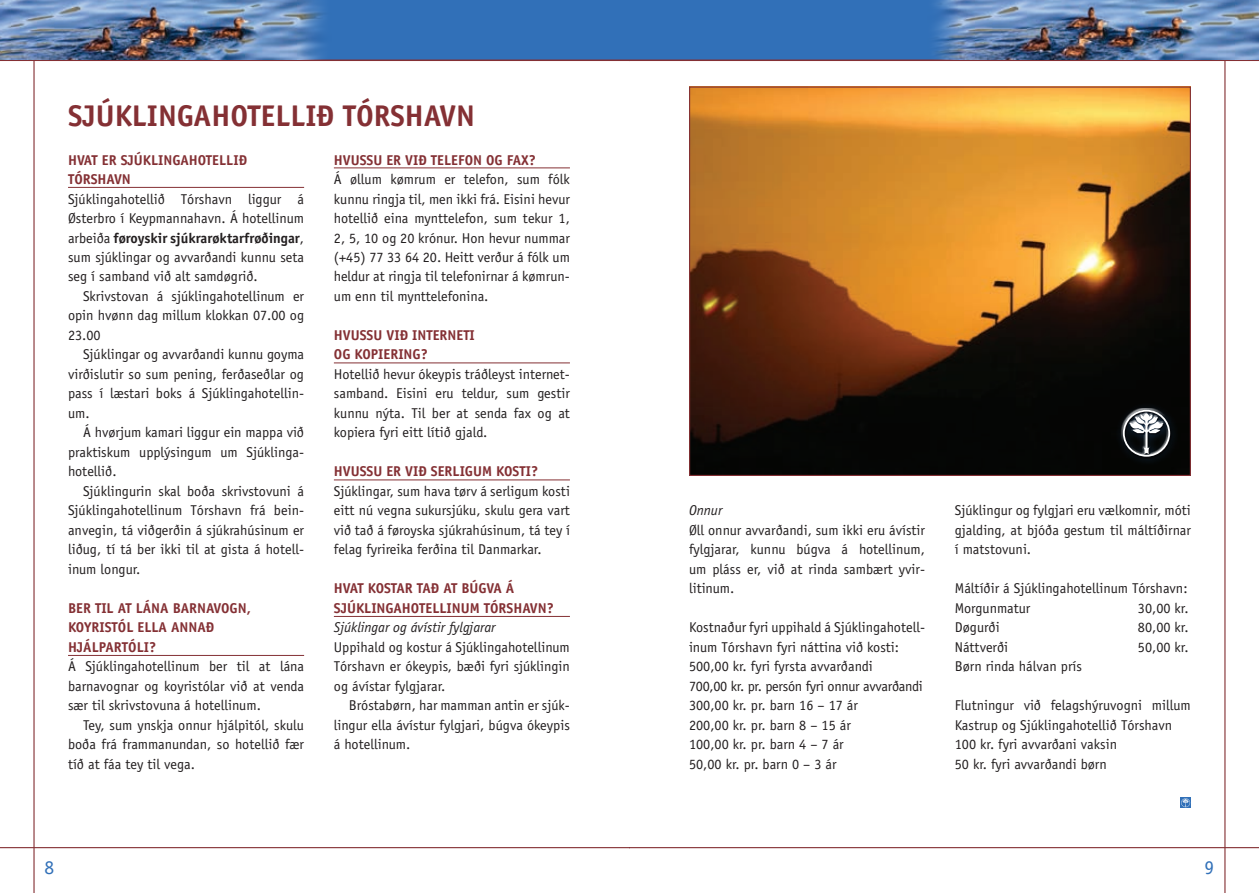
<style>
.page{position:relative;width:1259px;height:893px;background:#fff}
.page>*{position:absolute;margin:0;border:0;box-sizing:border-box;transform-origin:0 0}
.t1{font:700 30px "Officina Sans";color:#843034}
.t2{font:19.5px "Officina Sans";color:#3170b8}
.t3{font:14.25px/19.5px "Officina Sans";color:#231f20;text-align:justify}
.t4{font:700 14.25px/19.5px "Officina Sans";color:#843034}
.t5{font:italic 14.25px "Officina Sans";color:#231f20}
.s1{font-weight:700}
</style>
<div class="page">
<hr style="left:33px;top:0;width:2px;height:893px;background:#843034">
<hr style="left:0;top:847px;width:629px;height:1px;background:#843034">
<hr style="left:1224px;top:0;width:1px;height:893px;background:#843034">
<svg style="left:0;top:0;width:1259px;height:62px;background:#4976af"></svg>
<img style="left:925px;top:0;width:334px;height:60px">
<hr style="left:629px;top:847px;width:630px;height:1px;background:#843034">
<hr style="left:68px;top:187px;width:236px;height:1px;background:#843034">
<hr style="left:68px;top:655px;width:236px;height:1px;background:#843034">
<hr style="left:334px;top:168px;width:236px;height:1px;background:#843034">
<hr style="left:334px;top:363px;width:236px;height:1px;background:#843034">
<hr style="left:334px;top:480px;width:236px;height:1px;background:#843034">
<hr style="left:334px;top:616px;width:236px;height:1px;background:#843034">
<div style="left:1180px;top:797px;width:11px;height:11px;background:#3170b8"></div>
<svg style="left:1181px;top:798px;width:9px;height:9px"></svg>
<img style="left:691px;top:89px;width:498px;height:385px">
<div style="left:1114px;top:401px;width:65px;height:65px;background:#050504"></div>
<div style="left:1121px;top:408px;width:49px;height:47px;background:#fff;opacity:.75"></div>
<div style="left:1122px;top:411px;width:50px;height:48px;background:#06090b"></div>
<svg style="left:1123px;top:410px;width:47px;height:47px"></svg>
<h1 class="t1" style="left:68px;top:97px;width:408px">SJÚKLINGAH OTELLIÐ TÓRSHAVN</h1>
<p class="t4" style="left:68px;top:150px;width:181px">HVAT ER SJÚKLINGAH OTELLIÐ<br>TÓRSHAVN</p>
<p class="t3" style="left:68px;top:189px;width:237px">Sjúklingahotellið Tórshavn liggur á Østerbro í Keypmannahavn. Á hotellinum arbeiða <span class="s1">FØROYSKIR SJÚKRARØKTARFRØÐINGAR</span>, sum sjúklingar og avvarðandi kunnu seta seg í samband við alt samdøgrið.</p>
<p class="t3" style="left:68px;top:286px;width:238px;text-indent:15px">Skrivstovan á sjúklingahotellinum er opin hvønn dag millum klokkan 07.00 og 23.00</p>
<p class="t3" style="left:68px;top:345px;width:237px;text-indent:15px">Sjúklingar og avvarðandi kunnu goyma virðislutir so sum pening, ferðaseðlar og pass í læstari boks á Sjúklingahotellin&shy;um.</p>
<p class="t3" style="left:68px;top:423px;width:237px;text-indent:15px">Á hvørjum kamari liggur ein mappa við praktiskum upplýsingum um Sjúklinga&shy;hotellið.</p>
<p class="t3" style="left:68px;top:481px;width:237px;text-indent:15px">Sjúklingurin skal boða skrivstovuni á Sjúklingahotellinum Tórshavn frá bein&shy;anvegin, tá viðgerðin á sjúkrahúsinum er liðug, tí tá ber ikki til at gista á hotell&shy;inum longur.</p>
<p class="t4" style="left:68px;top:598px;width:184px">BER TIL AT LÁNA BARNAVOGN,<br>KOYRISTÓL ELLA</p>
<p class="t4" style="left:171px;top:618px;width:45px">ANNAÐ</p>
<p class="t4" style="left:68px;top:637px;width:90px">HJÁLPARTÓLI?</p>
<p class="t3" style="left:68px;top:657px;width:237px">Á Sjúklingahotellinum ber til at lána barnavognar og koyristólar við at venda sær til skrivstovuna á hotellinum.</p>
<p class="t3" style="left:68px;top:715px;width:237px;text-indent:15px">Tey, sum ynskja onnur hjálpitól, skulu boða frá frammanundan, so hotellið fær tíð at fáa tey til vega.</p>
<p class="t4" style="left:334px;top:150px;width:204px">HVUSSU ER VIÐ TELEFON OG FAX?</p>
<p class="t3" style="left:334px;top:169px;width:238px">Á øllum kømrum er telefon, sum fólk kunnu ringja til, men ikki frá. Eisini hevur hotellið eina mynttelefon, sum tekur 1, 2, 5, 10 og 20 krónur. Hon hevur nummar (+45) 77 33 64 20. Heitt verður á fólk um heldur at ringja til telefonirnar á kømrun&shy;um enn til mynttelefonina.</p>
<p class="t4" style="left:334px;top:325px;width:143px">HVUSSU VIÐ INTERNETI<br>OG KOPIERING?</p>
<p class="t3" style="left:334px;top:364px;width:237px">Hotellið hevur ókeypis tráðleyst internet&shy;samband. Eisini eru teldur, sum gestir kunnu nýta. Til ber at senda fax og at kopiera fyri eitt lítið gjald.</p>
<p class="t4" style="left:334px;top:462px;width:206px">HVUSSU ER VIÐ SERLIGUM KOSTI?</p>
<p class="t3" style="left:334px;top:481px;width:237px">Sjúklingar, sum hava tørv á serligum kosti eitt nú vegna sukursjúku, skulu gera vart við tað á føroyska sjúkrahúsinum, tá tey í felag fyrireika ferðina til Danmarkar.</p>
<p class="t4" style="left:334px;top:579px;width:221px">HVAT KOSTAR TAÐ AT BÚGVA Á<br>SJÚKLINGAHOTELLINUM TÓRSHAVN?</p>
<p class="t5" style="left:334px;top:619px;width:163px">Sjúklingar og ávístir fylgjarar</p>
<p class="t3" style="left:334px;top:637px;width:237px">Uppihald og kostur á Sjúklingahotellinum Tórshavn er ókeypis, bæði fyri sjúklingin og ávístar fylgjarar.</p>
<p class="t3" style="left:334px;top:696px;width:237px;text-indent:15px">Bróstabørn, har mamman antin er sjúk&shy;lingur ella ávístur fylgjari, búgva ókeypis á hotellinum.</p>
<p class="t5" style="left:689px;top:502px;width:35px">Onnur</p>
<p class="t3" style="left:689px;top:520px;width:237px">Øll onnur avvarðandi, sum ikki eru ávístir fylgjarar, kunnu búgva á hotellinum, um pláss er, við at rinda sambært yvir&shy;litinum.</p>
<p class="t3" style="left:689px;top:618px;width:237px;text-align:left">Kostnaður fyri uppihald á Sjúklingahotell&shy;inum Tórshavn fyri náttina við kosti:<br>500,00 kr. fyri fyrsta avvarðandi<br>700,00 kr. pr. persón fyri onnur avvarðandi<br>300,00 kr. pr. barn 16 – 17 ár<br>200,00 kr. pr. barn 8 – 15 ár<br>100,00 kr. pr. barn 4 – 7 ár<br>50,00 kr. pr. barn 0 – 3 ár</p>
<p class="t3" style="left:955px;top:501px;width:237px">Sjúklingur og fylgjari eru vælkomnir, móti gjalding, at bjóða gestum til máltíðirnar í matstovuni.</p>
<p class="t3" style="left:955px;top:579px;width:234px">Máltíðir á Sjúklingahotellinum Tórshavn:<br>Morgunmatur</p>
<p class="t3" style="left:1138px;top:598px;width:50px">30,00 kr.</p>
<p class="t3" style="left:955px;top:618px;width:46px">Døgurði</p>
<p class="t3" style="left:1138px;top:618px;width:50px">80,00 kr.</p>
<p class="t3" style="left:955px;top:637px;width:55px">Náttverði</p>
<p class="t3" style="left:1138px;top:637px;width:50px">50,00 kr.</p>
<p class="t3" style="left:955px;top:657px;width:129px">Børn rinda hálvan prís</p>
<p class="t3" style="left:955px;top:696px;width:237px;text-align:left">Flutningur við felagshýruvogni millum Kastrup og Sjúklingahotellið Tórshavn 100 kr. fyri avvarðani vaksin<br>50 kr. fyri avvarðandi børn</p>
<h2 class="t2" style="left:45px;top:856px;width:11px">8</h2>
<h2 class="t2" style="left:1204px;top:856px;width:11px">9</h2>
</div>
